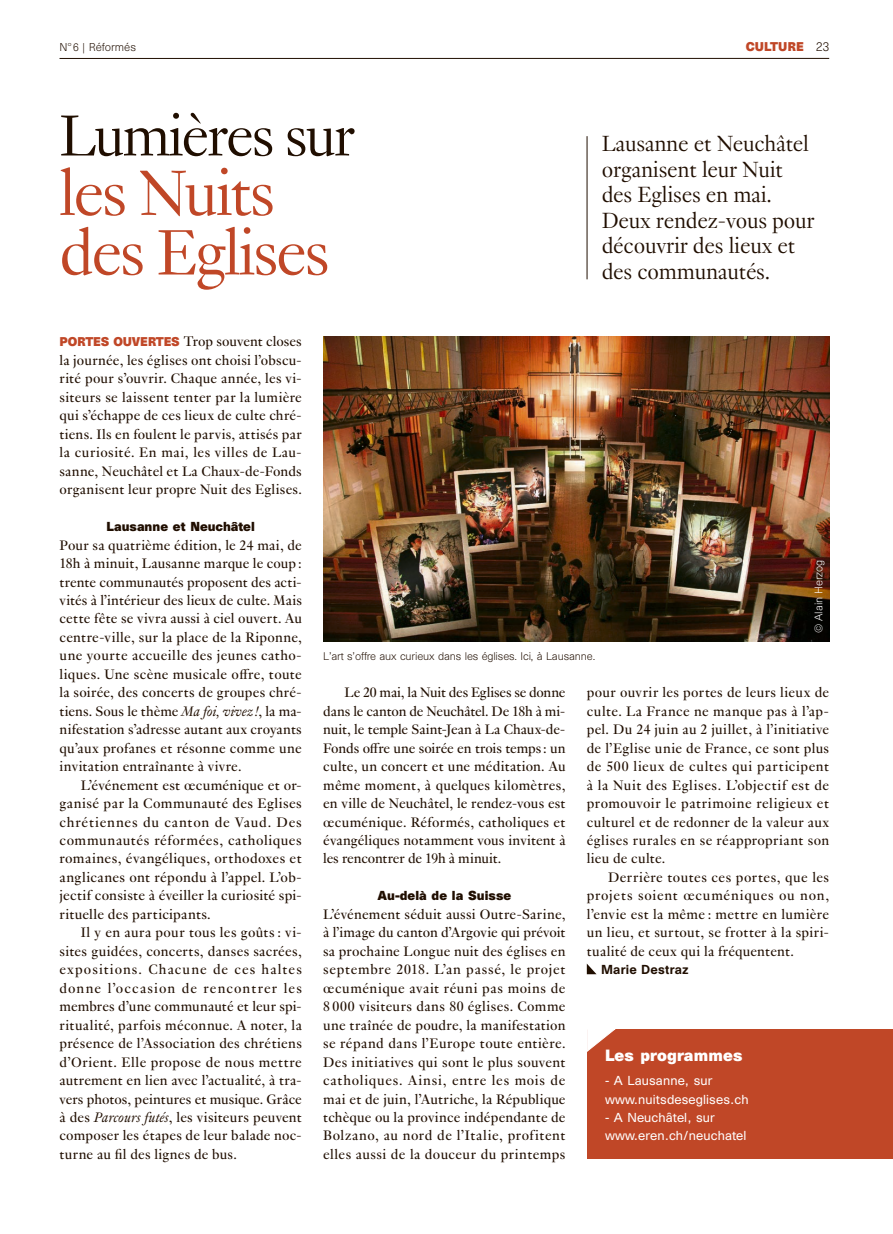
<style>
.page{position:relative;width:893px;height:1234px;background:#fff}
.page>*{position:absolute;margin:0;border:0;box-sizing:border-box;transform-origin:0 0}
.t1{font:300 70.05px/59.4px "Genath";letter-spacing:-.04em;color:#c04727}
.t2{font:300 63.15px "Genath";letter-spacing:-.04em;color:#200e00}
.t3{font:300 24px/25.5px "Genath";letter-spacing:-.01em;color:#200e00}
.t4{font:15px/18.5px "Genath";letter-spacing:.015em;color:#200e00;text-align:justify}
.t5{font:700 15px "Unica SB";letter-spacing:.01em;color:#fff}
.t6{font:12px/18.5px "Unica SB";letter-spacing:.01em;color:#fff}
.t7{font:700 12px "Unica SB";color:#200e00}
.t8{font:500 12px "Unica SB";letter-spacing:.02em;color:#200e00}
.t9{font:700 11.7px "Unica SB";color:#c04727}
.t10{font:300 10.5px "Unica SB";color:#200e00}
.t11{font:300 10.2px "Unica SB";letter-spacing:-.01em;color:#200e00}
.t12{font:300 10.2px "Unica SB";letter-spacing:-.01em;color:#fff}
.s1{font-weight:300;font-size:12px;color:#200e00}
.s2{font-family:"Unica SB";font-weight:700;font-size:11.7px;color:#c04727}
.s3{font-style:italic}
</style>
<div class="page">
<hr style="left:60px;top:58px;width:769px;height:1px;background:#200e00">
<svg style="left:587px;top:964px;width:10px;height:10px"></svg>
<div style="left:588px;top:1028px;width:305px;height:129px;background:#c04727"></div>
<svg style="left:587px;top:1028px;width:30px;height:23px"></svg>
<img style="left:323px;top:336px;width:506px;height:305px">
<hr style="left:587px;top:136px;width:1px;height:143px;background:#200e00">
<p class="t10" style="left:60px;top:41px;width:78px">N° 6 | Réformés</p>
<p class="t9" style="left:746px;top:39px;width:85px">CULTURE <span class="s1">23</span></p>
<h2 class="t2" style="left:59px;top:91px;width:298px">Lumières sur</h2>
<h1 class="t1" style="left:59px;top:158px;width:272px">les Nuits des Eglises</h1>
<h3 class="t3" style="left:602px;top:129px;width:215px">Lausanne et Neuchâtel organisent leur Nuit des Eglises en mai.<br>Deux rendez-vous pour découvrir des lieux et des communautés.</h3>
<p class="t4" style="left:60px;top:331px;width:244px"><span class="s2">PORTES OUVERTES</span> Trop souvent closes la journée, les églises ont choisi l’obscu&shy;rité pour s’ouvrir. Chaque année, les vi&shy;siteurs se laissent tenter par la lumière qui s’échappe de ces lieux de culte chré&shy;tiens. Ils en foulent le parvis, attisés par la curiosité. En mai, les villes de Lau&shy;sanne, Neuchâtel et La Chaux-de-Fonds organisent leur propre Nuit des Eglises.</p>
<p class="t7" style="left:107px;top:519px;width:150px">Lausanne et Neuchâtel</p>
<p class="t4" style="left:60px;top:534px;width:244px">Pour sa quatrième édition, le 24 mai, de 18h à minuit, Lausanne marque le coup : trente communautés proposent des acti&shy;vités à l’intérieur des lieux de culte. Mais cette fête se vivra aussi à ciel ouvert. Au centre-ville, sur la place de la Riponne, une yourte accueille des jeunes catho&shy;liques. Une scène musicale offre, toute la soirée, des concerts de groupes chré&shy;tiens. Sous le thème <span class="s3">Ma foi, vivez !</span>, la ma&shy;nifestation s’adresse autant aux croyants qu’aux profanes et résonne comme une invitation entraînante à vivre.</p>
<p class="t4" style="left:60px;top:774px;width:244px;text-indent:21px">L’événement est œcuménique et or&shy;ganisé par la Communauté des Eglises chrétiennes du canton de Vaud. Des communautés réformées, catholiques romaines, évangéliques, orthodoxes et anglicanes ont répondu à l’appel. L’ob&shy;jectif consiste à éveiller la curiosité spi&shy;rituelle des participants.</p>
<p class="t4" style="left:60px;top:922px;width:244px;text-indent:21px">Il y en aura pour tous les goûts : vi&shy;sites guidées, concerts, danses sacrées, expositions. Chacune de ces haltes donne l’occasion de rencontrer les membres d’une communauté et leur spi&shy;ritualité, parfois méconnue. A noter, la présence de l’Association des chrétiens d’Orient. Elle propose de nous mettre autrement en lien avec l’actualité, à tra&shy;vers photos, peintures et musique. Grâce à des <span class="s3">Parcours futés</span>, les visiteurs peuvent composer les étapes de leur balade noc&shy;turne au fil des lignes de bus.</p>
<p class="t11" style="left:323px;top:650px;width:274px">L’art s’offre aux curieux dans les églises. Ici, à Lausanne.</p>
<p class="t12" style="left:813px;top:633px;width:75px;rotate:-90deg">© Alain Herzog</p>
<p class="t4" style="left:323px;top:682px;width:244px;text-indent:21px">Le 20 mai, la Nuit des Eglises se donne dans le canton de Neuchâtel. De 18h à mi&shy;nuit, le temple Saint-Jean à La Chaux-de-Fonds offre une soirée en trois temps : un culte, un concert et une méditation. Au même moment, à quelques kilomètres, en ville de Neuchâtel, le rendez-vous est œcuménique. Réformés, catholiques et évangéliques notamment vous invitent à les rencontrer de 19h à minuit.</p>
<p class="t7" style="left:377px;top:888px;width:135px">Au-delà de la Suisse</p>
<p class="t4" style="left:323px;top:903px;width:244px">L’événement séduit aussi Outre-Sarine, à l’image du canton d’Argovie qui prévoit sa prochaine Longue nuit des églises en septembre 2018. L’an passé, le projet œcuménique avait réuni pas moins de 8 000 visiteurs dans 80 églises. Comme une traînée de poudre, la manifestation se répand dans l’Europe toute entière.<br>Des initiatives qui sont le plus souvent catholiques. Ainsi, entre les mois de mai et de juin, l’Autriche, la République tchèque ou la province indépendante de Bolzano, au nord de l’Italie, profitent elles aussi de la douceur du printemps</p>
<p class="t4" style="left:587px;top:682px;width:244px">pour ouvrir les portes de leurs lieux de culte. La France ne manque pas à l’ap&shy;pel. Du 24 juin au 2 juillet, à l’initiative de l’Eglise unie de France, ce sont plus de 500 lieux de cultes qui participent à la Nuit des Eglises. L’objectif est de promouvoir le patrimoine religieux et culturel et de redonner de la valeur aux églises rurales en se réappropriant son lieu de culte.</p>
<p class="t4" style="left:587px;top:866px;width:244px;text-indent:21px">Derrière toutes ces portes, que les projets soient œcuméniques ou non, l’envie est la même : mettre en lumière un lieu, et surtout, se frotter à la spiri&shy;tualité de ceux qui la fréquentent.</p>
<p class="t8" style="left:601px;top:962px;width:89px">Marie Destraz</p>
<p class="t5" style="left:605px;top:1045px;width:139px">Les programmes</p>
<p class="t6" style="left:605px;top:1071px;width:145px">- A Lausanne, sur www.nuitsdeseglises.ch</p>
<p class="t6" style="left:605px;top:1108px;width:143px">- A Neuchâtel, sur www.eren.ch/neuchatel</p>
</div>
